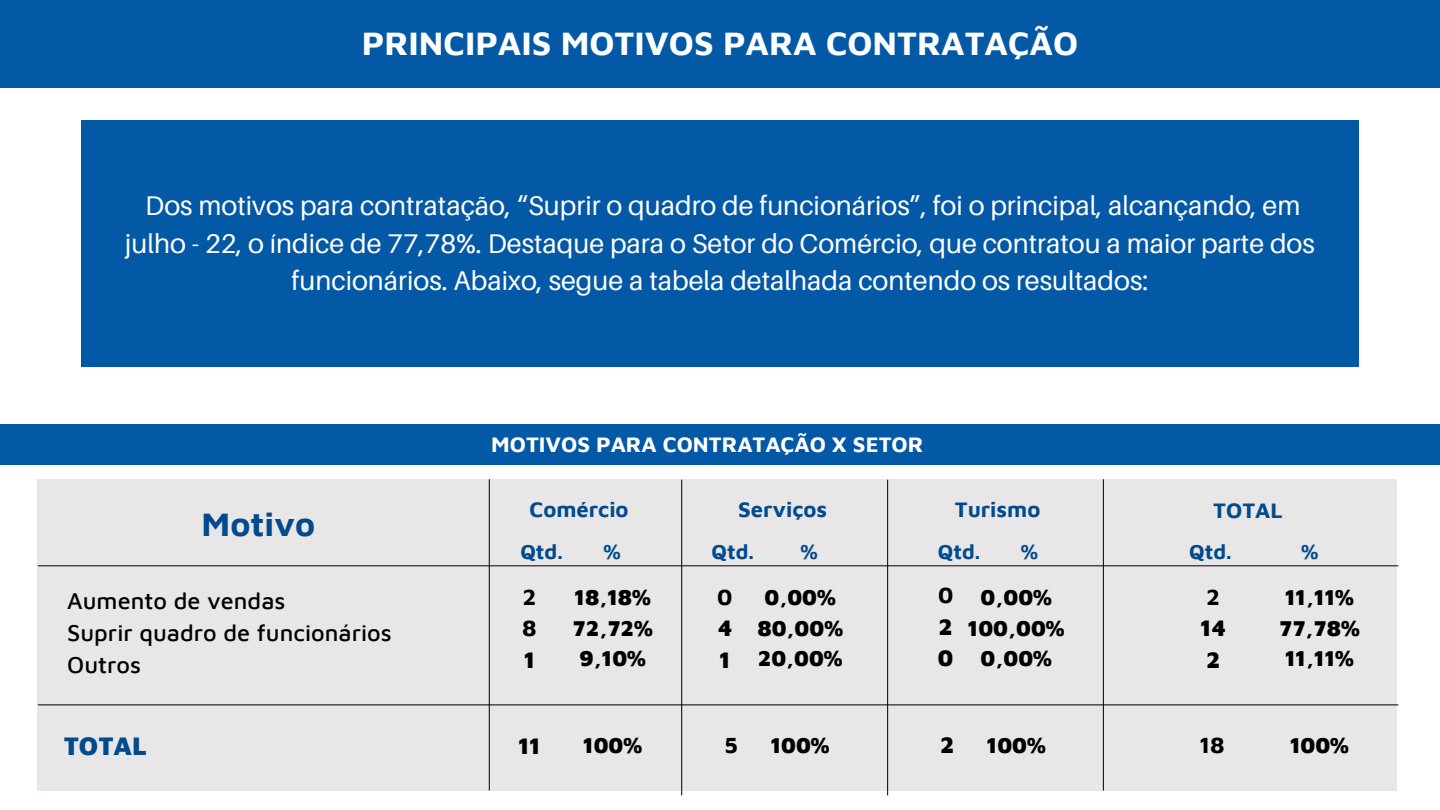
<style>
.page{position:relative;width:1440px;height:810px;background:#fff}
.page>*{position:absolute;margin:0;border:0;box-sizing:border-box;transform-origin:0 0}
.t1{font:700 34px "Maven Pro";color:#fff}
.t2{font:700 34px "Maven Pro";color:#004a8d}
.t3{font:27px/37.5px "Aileron";color:#fff;text-align:center}
.t4{font:900 26px "Maven Pro";color:#004a8d}
.t5{font:500 23.5px/32.2px "Maven Pro";color:#000}
.t6{font:900 23px/31.5px "Maven Pro";color:#000}
.t7{font:700 23px/31.5px "Maven Pro";color:#000}
.t8{font:900 22px/30.8px "Maven Pro";color:#000;text-align:center}
.t9{font:700 22px "Maven Pro";color:#fff}
.t10{font:700 22px "Maven Pro";color:#004a8d}
.t11{font:700 21px "Maven Pro";color:#004a8d}
</style>
<div class="page">
<div style="left:81px;top:120px;width:1278px;height:247px;background:#0459a6"></div>
<div style="left:0;top:0;width:1440px;height:88px;background:#0459a6"></div>
<div style="left:0;top:424px;width:1440px;height:41px;background:#0459a6"></div>
<div style="left:38px;top:479px;width:1359px;height:312px;background:#e8e6e6"></div>
<hr style="left:38px;top:565px;width:1360px;height:1px;background:#000">
<hr style="left:38px;top:705px;width:1360px;height:1px;background:#000">
<hr style="left:489px;top:479px;width:1px;height:311px;background:#000">
<hr style="left:681px;top:480px;width:1px;height:315px;background:#000">
<hr style="left:887px;top:480px;width:1px;height:315px;background:#000">
<hr style="left:1103px;top:479px;width:1px;height:311px;background:#000">
<p class="t1" style="left:362px;top:22px;width:718px">PRINCIPAIS MOTIVOS PARA CONTRATAÇÃO</p>
<p class="t3" style="left:125px;top:186px;width:1191px">Dos motivos para contratação, “Suprir o quadro de funcionários”, foi o principal, alcançando, em julho - 22, o índice de 77,78%. Destaque para o Setor do Comércio, que contratou a maior parte dos funcionários. Abaixo, segue a tabela detalhada contendo os resultados:</p>
<p class="t2" style="left:202px;top:503px;width:115px">Motivo</p>
<p class="t5" style="left:67px;top:584px;width:326px">Aumento de vendas<br>Suprir quadro de funcionários<br>Outros</p>
<p class="t4" style="left:64px;top:729px;width:85px">TOTAL</p>
<p class="t9" style="left:491px;top:431px;width:434px">MOTIVOS PARA CONTRATAÇÃO X SETOR</p>
<p class="t10" style="left:530px;top:496px;width:101px">Comércio</p>
<p class="t10" style="left:738px;top:496px;width:91px">Serviços</p>
<p class="t10" style="left:955px;top:496px;width:87px">Turismo</p>
<p class="t11" style="left:520px;top:539px;width:44px">Qtd.</p>
<p class="t11" style="left:603px;top:539px;width:19px">%</p>
<p class="t11" style="left:712px;top:539px;width:44px">Qtd.</p>
<p class="t11" style="left:800px;top:539px;width:19px">%</p>
<p class="t11" style="left:938px;top:539px;width:44px">Qtd.</p>
<p class="t11" style="left:1021px;top:539px;width:19px">%</p>
<p class="t7" style="left:522px;top:580px;width:16px">2<br>8</p>
<p class="t6" style="left:524px;top:643px;width:12px">1</p>
<p class="t8" style="left:573px;top:581px;width:82px">18,18%<br>72,72%<br>9,10%</p>
<p class="t7" style="left:717px;top:580px;width:17px">0</p>
<p class="t6" style="left:718px;top:612px;width:16px">4<br>1</p>
<p class="t8" style="left:757px;top:581px;width:87px">0,00%<br>80,00%<br>20,00%</p>
<p class="t7" style="left:938px;top:579px;width:17px">0</p>
<p class="t6" style="left:938px;top:610px;width:17px">2<br>0</p>
<p class="t8" style="left:968px;top:581px;width:98px">0,00%<br>100,00%<br>0,00%</p>
<p class="t10" style="left:1213px;top:497px;width:71px">TOTAL</p>
<p class="t11" style="left:1189px;top:539px;width:44px">Qtd.</p>
<p class="t11" style="left:1301px;top:539px;width:19px">%</p>
<p class="t7" style="left:1206px;top:580px;width:15px">2</p>
<p class="t6" style="left:1201px;top:612px;width:27px">14<br>2</p>
<p class="t8" style="left:1279px;top:581px;width:82px;text-align:left">11,11%<br>77,78%<br>11,11%</p>
<p class="t6" style="left:518px;top:729px;width:23px">11</p>
<p class="t8" style="left:583px;top:729px;width:60px">100%</p>
<p class="t7" style="left:724px;top:729px;width:15px">5</p>
<p class="t8" style="left:771px;top:729px;width:60px">100%</p>
<p class="t6" style="left:940px;top:729px;width:16px">2</p>
<p class="t8" style="left:987px;top:729px;width:60px">100%</p>
<p class="t7" style="left:1199px;top:729px;width:27px">18</p>
<p class="t8" style="left:1290px;top:729px;width:60px">100%</p>
</div>
